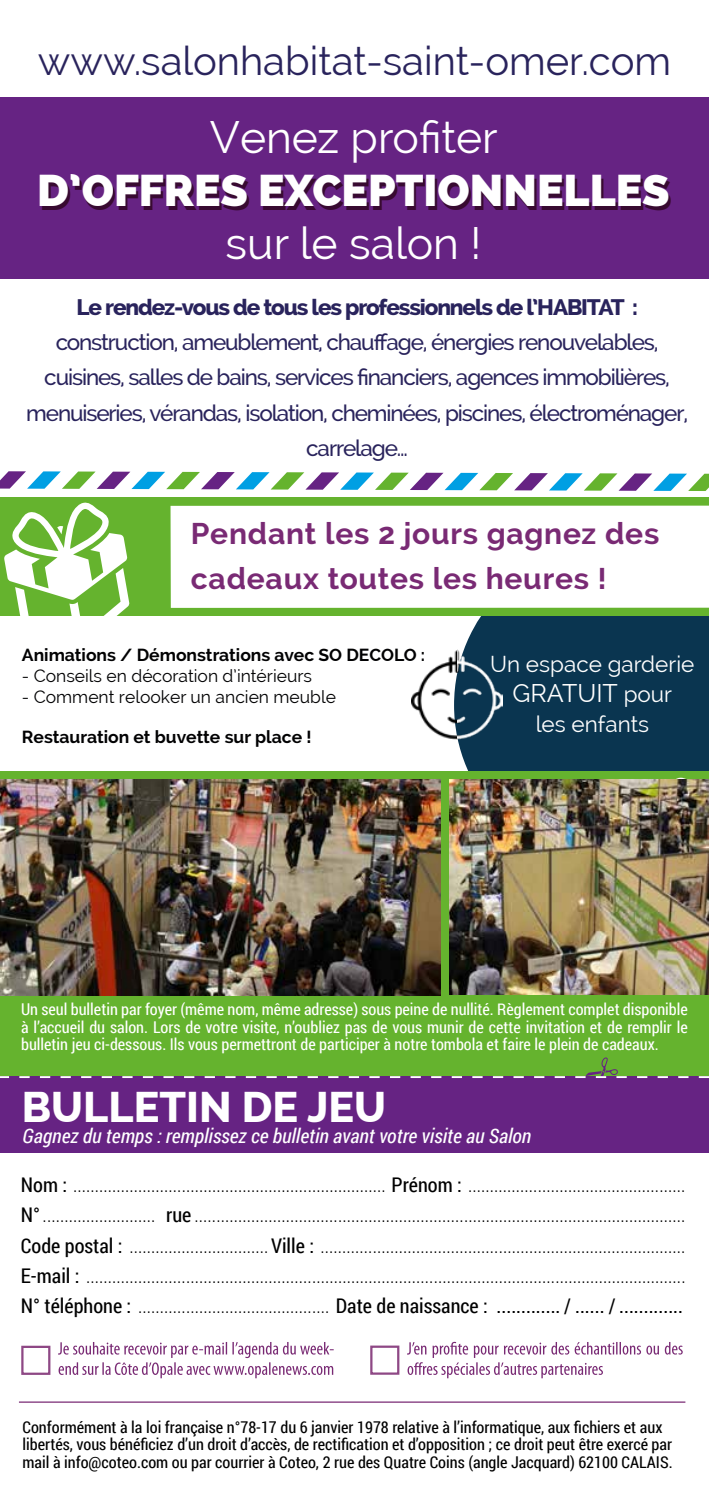
<style>
.page{position:relative;width:709px;height:1489px;background:#fff}
.page>*{position:absolute;margin:0;border:0;box-sizing:border-box;transform-origin:0 0}
.t1{font:44.5px "Raleway";color:#fff}
.t2{font:800 44.5px "Raleway";color:#fff}
.t3{font:800 43px "Raleway";color:#fff}
.t4{font:40px "Raleway";color:#29235c}
.t5{font:700 30px/45px "Raleway";letter-spacing:.025em;color:#792a74}
.t6{font:25px "Raleway";color:#fff}
.t7{font:500 22.5px/35px "Raleway";letter-spacing:-.05em;color:#29235c;text-align:center}
.t8{font:800 22.5px "Raleway";letter-spacing:-.05em;color:#29235c}
.t9{font:22.5px "Raleway";color:#fff}
.t10{font:300 20.25px/30.2px "Roboto Condensed";color:#000;text-align:justify}
.t11{font:italic 20px "Roboto Condensed";color:#fff}
.t12{font:700 17.5px "Raleway";color:#020203}
.t13{font:17.5px "Raleway";color:#020203}
.t14{font:16.25px/17.5px "Roboto Condensed";color:#fff;text-align:justify}
.t15{font:16.25px/17.5px "Roboto Condensed";color:#000}
.s1{font-size:22.5px}
.s2{font-weight:400}
</style>
<div class="page">
<div style="left:454px;top:616px;width:255px;height:154px;background:#0a3550"></div>
<div style="left:0;top:498px;width:709px;height:118px;background:#65b32e"></div>
<div style="left:0;top:97px;width:709px;height:182px;background:#662383"></div>
<div style="left:0;top:770px;width:709px;height:307px;background:#65b32e"></div>
<svg style="left:58px;top:1342px;width:276px;height:36px"></svg>
<div style="left:21px;top:1345px;width:29px;height:29px;background:#fff;border:2px solid #8e4885"></div>
<svg style="left:407px;top:1341px;width:275px;height:37px"></svg>
<div style="left:370px;top:1345px;width:29px;height:29px;background:#fff;border:2px solid #8e4885"></div>
<hr style="left:19px;top:1401px;width:666px;height:1px;background:#792a74">
<div style="left:0;top:1076px;width:709px;height:76px;background:#662383"></div>
<svg style="left:0;top:1057px;width:709px;height:21px"></svg>
<svg style="left:4px;top:502px;width:125px;height:114px"></svg>
<svg style="left:647px;top:777px;width:62px;height:3px"></svg>
<img style="left:449px;top:780px;width:260px;height:214px">
<img style="left:0;top:780px;width:441px;height:215px">
<svg style="left:0;top:471px;width:709px;height:20px"></svg>
<img style="left:411px;top:649px;width:46px;height:90px">
<img style="left:457px;top:648px;width:45px;height:91px">
<div style="left:170px;top:505px;width:539px;height:103px;background:#fff"></div>
<h3 class="t4" style="left:38px;top:37px;width:635px">www.salonhabitat-saint-omer.com</h3>
<h1 class="t1" style="left:210px;top:111px;width:289px">Venez profiter</h1>
<h1 class="t2" style="left:37px;top:164px;width:634px">D’OFFRES EXCEPTIONNELLES</h1>
<h1 class="t1" style="left:226px;top:218px;width:257px">sur le salon !</h1>
<p class="t8" style="left:76px;top:295px;width:563px">Le rendez-vous de tous les professionnels de l’HABITAT :</p>
<p class="t7" style="left:26px;top:325px;width:663px">construction, ameublement, chauffage, énergies renouvelables, cuisines, salles de bains, services financiers, agences immobilières, menuiseries, vérandas, isolation, cheminées, piscines, électroménager, carrelage...</p>
<h3 class="t5" style="left:191px;top:511px;width:470px">Pendant les 2 jours gagnez des cadeaux toutes les heures !</h3>
<p class="t12" style="left:22px;top:644px;width:405px">Animations / Démonstrations avec SO DECOLO :</p>
<p class="t13" style="left:22px;top:665px;width:292px">- Conseils en décoration d’intérieurs</p>
<p class="t13" style="left:22px;top:686px;width:315px">- Comment relooker un ancien meuble</p>
<p class="t12" style="left:22px;top:726px;width:291px">Restauration et buvette sur place !</p>
<p class="t9" style="left:490px;top:651px;width:206px">Un espace garderie</p>
<p class="t6" style="left:512px;top:679px;width:161px">GRATUIT <span class="s1">pour</span></p>
<p class="t9" style="left:535px;top:711px;width:115px">les enfants</p>
<p class="t14" style="left:21px;top:999px;width:668px">Un seul bulletin par foyer (même nom, même adresse) sous peine de nullité. Règlement complet disponible à l’accueil du salon. Lors de votre visite, n’oubliez pas de vous munir de cette invitation et de remplir le bulletin jeu ci-dessous. Ils vous permettront de participer à notre tombola et faire le plein de cadeaux.</p>
<h2 class="t3" style="left:22px;top:1082px;width:366px">BULLETIN DE JEU</h2>
<p class="t11" style="left:23px;top:1121px;width:510px">Gagnez du temps : remplissez ce bulletin avant votre visite au Salon</p>
<p class="t10" style="left:21px;top:1168px;width:666px"><span class="s2">Nom :</span> ........................................................................ <span class="s2">Prénom :</span> ..................................................<br><span class="s2">N°</span>.......................... <span class="s2">rue</span> .................................................................................................................<br><span class="s2">Code postal :</span> ................................<span class="s2">Ville :</span> ....................................................................................<br><span class="s2">E-mail :</span> ..........................................................................................................................................<br><span class="s2">N° téléphone :</span> ............................................ <span class="s2">Date de naissance : ............. / ...... / .............</span></p>
<p class="t15" style="left:22px;top:1417px;width:651px">Conformément à la loi française n°78-17 du 6 janvier 1978 relative à l’informatique, aux fichiers et aux libertés, vous bénéficiez d’un droit d’accès, de rectification et d’opposition ; ce droit peut être exercé par mail à info@coteo.com ou par courrier à Coteo, 2 rue des Quatre Coins (angle Jacquard) 62100 CALAIS.</p>
</div>
